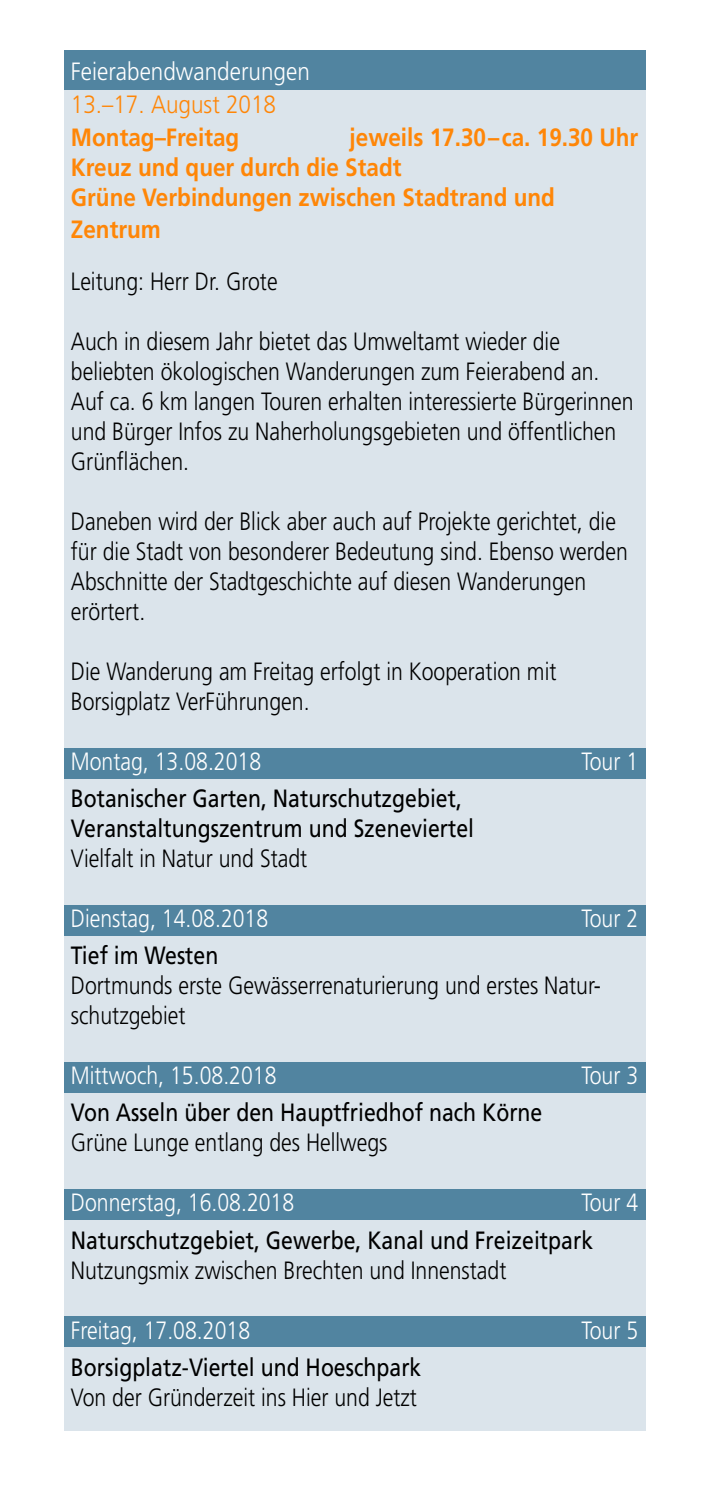
<style>
.page{position:relative;width:702px;height:1489px;background:#fff}
.page>*{position:absolute;margin:0;border:0;box-sizing:border-box;transform-origin:0 0}
.t1{font:300 25px/30px "Frutiger LT";color:#000;scale:.85 1}
.t2{font:25px/30px "Frutiger LT";color:#000;scale:.85 1}
.t3{font:300 25px "Frutiger LT";color:#fff;scale:.85 1}
.t4{font:700 25px/30px "Frutiger LT";color:#ff8607;scale:.9 1}
.t5{font:300 25px "Frutiger LT";color:#fff;scale:.9 1}
.t6{font:300 25px "Frutiger LT";color:#ff8607;scale:.9 1}
</style>
<div class="page">
<div style="left:64px;top:50px;width:581px;height:1380px;background:#dbe4eb"></div>
<div style="left:64px;top:50px;width:581px;height:39px;background:#5184a0"></div>
<div style="left:64px;top:747px;width:581px;height:31px;background:#5184a0"></div>
<div style="left:64px;top:904px;width:581px;height:31px;background:#5184a0"></div>
<div style="left:64px;top:1061px;width:581px;height:31px;background:#5184a0"></div>
<div style="left:64px;top:1189px;width:581px;height:30px;background:#5184a0"></div>
<div style="left:64px;top:1316px;width:581px;height:30px;background:#5184a0"></div>
<p class="t5" style="left:71px;top:57px;width:267px">Feierabendwanderungen</p>
<p class="t6" style="left:71px;top:91px;width:229px">13.–17. August 2018</p>
<p class="t4" style="left:71px;top:122px;width:189px">Montag–Freitag</p>
<p class="t4" style="left:71px;top:122px;width:631px;text-indent:279px">jeweils 17.30–ca. 19.30 Uhr<br>Kreuz und quer durch die Stadt<br>Grüne Verbindungen zwischen Stadtrand und</p>
<p class="t4" style="left:71px;top:215px;width:102px">Zentrum</p>
<p class="t1" style="left:71px;top:266px;width:245px">Leitung: Herr Dr. Grote</p>
<p class="t1" style="left:71px;top:326px;width:663px">Auch in diesem Jahr bietet das Umweltamt wieder die beliebten ökologischen Wanderungen zum Feierabend an.<br>Auf ca. 6 km langen Touren erhalten interessierte Bürgerinnen und Bürger Infos zu Naherholungsgebieten und öffentlichen Grünflächen.</p>
<p class="t1" style="left:71px;top:506px;width:656px">Daneben wird der Blick aber auch auf Projekte gerichtet, die für die Stadt von besonderer Bedeutung sind. Ebenso werden Abschnitte der Stadtgeschichte auf diesen Wanderungen erörtert.</p>
<p class="t1" style="left:71px;top:656px;width:572px">Die Wanderung am Freitag erfolgt in Kooperation mit<br>Borsigplatz VerFührungen.</p>
<p class="t3" style="left:71px;top:747px;width:225px">Montag, 13.08.2018</p>
<p class="t3" style="left:581px;top:747px;width:68px">Tour 1</p>
<p class="t2" style="left:71px;top:783px;width:476px">Botanischer Garten, Naturschutzgebiet,<br>Veranstaltungszentrum und Szeneviertel</p>
<p class="t1" style="left:71px;top:843px;width:279px">Vielfalt in Natur und Stadt</p>
<p class="t3" style="left:71px;top:904px;width:234px">Dienstag, 14.08.2018</p>
<p class="t3" style="left:581px;top:904px;width:68px">Tour 2</p>
<p class="t2" style="left:71px;top:940px;width:175px">Tief im Westen</p>
<p class="t1" style="left:71px;top:970px;width:625px">Dortmunds erste Gewässerrenaturierung und erstes Natur&shy;schutzgebiet</p>
<p class="t3" style="left:71px;top:1061px;width:243px">Mittwoch, 15.08.2018</p>
<p class="t3" style="left:581px;top:1061px;width:68px">Tour 3</p>
<p class="t2" style="left:71px;top:1097px;width:556px">Von Asseln über den Hauptfriedhof nach Körne</p>
<p class="t1" style="left:71px;top:1128px;width:374px">Grüne Lunge entlang des Hellwegs</p>
<p class="t3" style="left:71px;top:1188px;width:264px">Donnerstag, 16.08.2018</p>
<p class="t3" style="left:581px;top:1188px;width:68px">Tour 4</p>
<p class="t2" style="left:71px;top:1224px;width:616px">Naturschutzgebiet, Gewerbe, Kanal und Freizeitpark</p>
<p class="t1" style="left:71px;top:1255px;width:514px">Nutzungsmix zwischen Brechten und Innenstadt</p>
<p class="t3" style="left:71px;top:1315px;width:212px">Freitag, 17.08.2018</p>
<p class="t3" style="left:581px;top:1315px;width:68px">Tour 5</p>
<p class="t2" style="left:71px;top:1351px;width:414px">Borsigplatz-Viertel und Hoeschpark</p>
<p class="t1" style="left:71px;top:1382px;width:409px">Von der Gründerzeit ins Hier und Jetzt</p>
</div>
